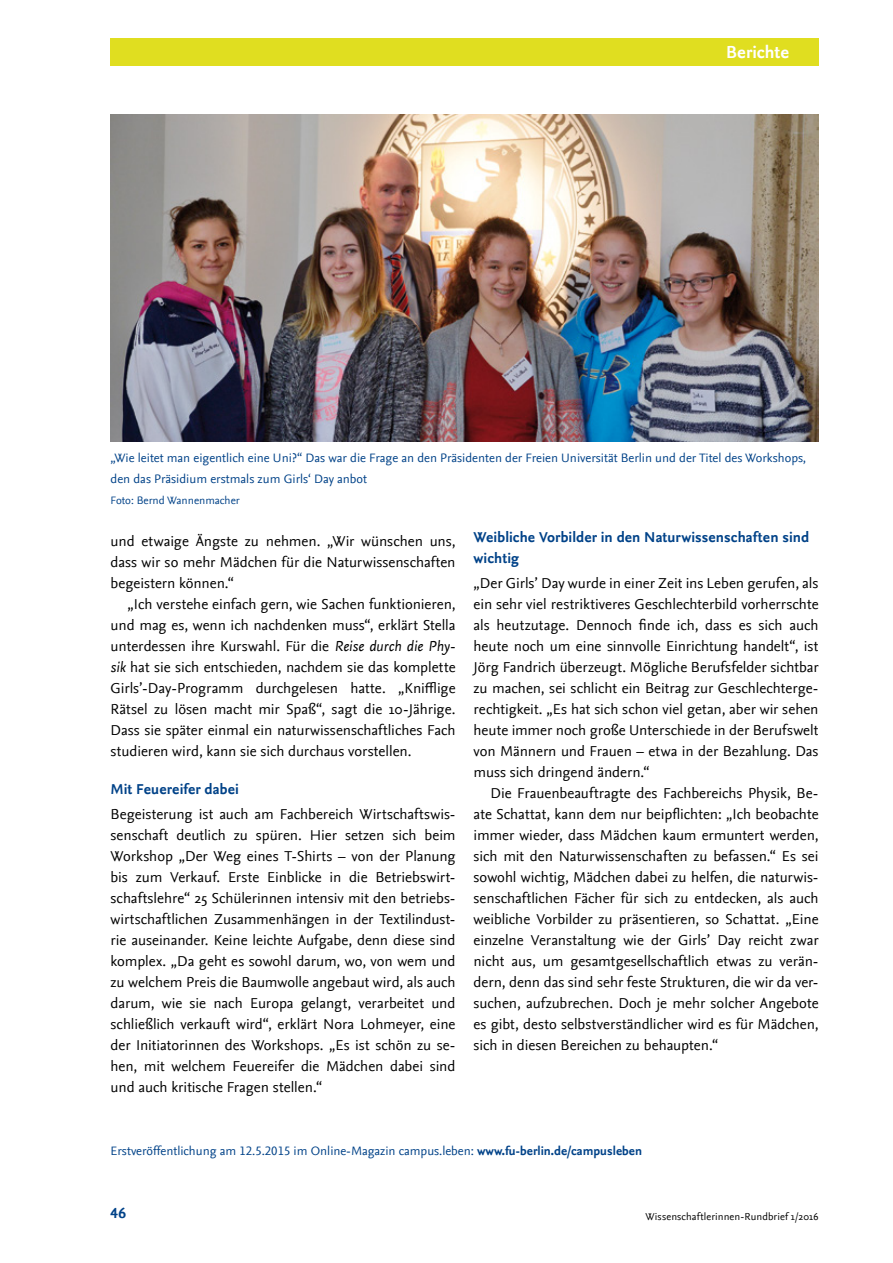
<style>
.page{position:relative;width:893px;height:1263px;background:#fff}
.page>*{position:absolute;margin:0;border:0;box-sizing:border-box;transform-origin:0 0}
.t1{font:700 18px "Nexus Sans";color:#fff}
.t2{font:15px/21px "Nexus Sans";color:#000;text-align:justify}
.t3{font:700 15px/21px "Nexus Sans";letter-spacing:.005em;color:#004288}
.t4{font:700 15px "Nexus Sans TF";color:#004288}
.t5{font:12.75px/21px "Nexus Sans TF";color:#004288}
.t6{font:11.25px "Nexus Sans TF";color:#004288}
.t7{font:10.5px "Nexus Sans";letter-spacing:.01em;color:#000}
.s1{font-family:"Nexus Sans TF";font-style:italic}
.s2{font-family:"Nexus Sans";font-weight:700}
</style>
<div class="page">
<div style="left:111px;top:38px;width:708px;height:28px;background:#e0de20"></div>
<img style="left:111px;top:115px;width:708px;height:326px">
<p class="t1" style="left:726px;top:42px;width:64px">Berichte</p>
<p class="t5" style="left:111px;top:447px;width:697px">„Wie leitet man eigentlich eine Uni?“ Das war die Frage an den Präsidenten der Freien Universität Berlin und der Titel des Workshops, den das Präsidium erstmals zum Girls‘ Day anbot</p>
<p class="t6" style="left:111px;top:494px;width:131px">Foto: Bernd Wannenmacher</p>
<p class="t2" style="left:111px;top:531px;width:346px">und etwaige Ängste zu nehmen. „Wir wünschen uns, dass wir so mehr Mädchen für die Naturwissenschaften begeistern können.“</p>
<p class="t2" style="left:111px;top:594px;width:347px;text-indent:17px">„Ich verstehe einfach gern, wie Sachen funktionieren, und mag es, wenn ich nachdenken muss“, erklärt Stella unterdessen ihre Kurswahl. Für die <span class="s1">Reise durch die Phy&shy;sik</span> hat sie sich entschieden, nachdem sie das komplette Girls’-Day-Programm durchgelesen hatte. „Knifflige Rätsel zu lösen macht mir Spaß“, sagt die 10-Jährige.<br>Dass sie später einmal ein naturwissenschaftliches Fach studieren wird, kann sie sich durchaus vorstellen.</p>
<p class="t3" style="left:111px;top:779px;width:130px">Mit Feuereifer dabei</p>
<p class="t2" style="left:111px;top:804px;width:346px">Begeisterung ist auch am Fachbereich Wirtschaftswis&shy;senschaft deutlich zu spüren. Hier setzen sich beim Workshop „Der Weg eines T-Shirts – von der Planung bis zum Verkauf. Erste Einblicke in die Betriebswirt&shy;schaftslehre“ 25 Schülerinnen intensiv mit den betriebs&shy;wirtschaftlichen Zusammenhängen in der Textilindust&shy;rie auseinander. Keine leichte Aufgabe, denn diese sind komplex. „Da geht es sowohl darum, wo, von wem und zu welchem Preis die Baumwolle angebaut wird, als auch darum, wie sie nach Europa gelangt, verarbeitet und schließlich verkauft wird“, erklärt Nora Lohmeyer, eine der Initiatorinnen des Workshops. „Es ist schön zu se&shy;hen, mit welchem Feuereifer die Mädchen dabei sind und auch kritische Fragen stellen.“</p>
<p class="t3" style="left:474px;top:527px;width:337px">Weibliche Vorbilder in den Naturwissenschaften sind wichtig</p>
<p class="t2" style="left:474px;top:573px;width:346px">„Der Girls’ Day wurde in einer Zeit ins Leben gerufen, als ein sehr viel restriktiveres Geschlechterbild vorherrschte als heutzutage. Dennoch finde ich, dass es sich auch heute noch um eine sinnvolle Einrichtung handelt“, ist Jörg Fandrich überzeugt. Mögliche Berufsfelder sichtbar zu machen, sei schlicht ein Beitrag zur Geschlechterge&shy;rechtigkeit. „Es hat sich schon viel getan, aber wir sehen heute immer noch große Unterschiede in der Berufswelt von Männern und Frauen – etwa in der Bezahlung. Das muss sich dringend ändern.“</p>
<p class="t2" style="left:474px;top:783px;width:346px;text-indent:17px">Die Frauenbeauftragte des Fachbereichs Physik, Be&shy;ate Schattat, kann dem nur beipflichten: „Ich beobachte immer wieder, dass Mädchen kaum ermuntert werden, sich mit den Naturwissenschaften zu befassen.“ Es sei sowohl wichtig, Mädchen dabei zu helfen, die naturwis&shy;senschaftlichen Fächer für sich zu entdecken, als auch weibliche Vorbilder zu präsentieren, so Schattat. „Eine einzelne Veranstaltung wie der Girls’ Day reicht zwar nicht aus, um gesamtgesellschaftlich etwas zu verän&shy;dern, denn das sind sehr feste Strukturen, die wir da ver&shy;suchen, aufzubrechen. Doch je mehr solcher Angebote es gibt, desto selbstverständlicher wird es für Mädchen, sich in diesen Bereichen zu behaupten.“</p>
<p class="t5" style="left:111px;top:1140px;width:533px">Erstveröffentlichung am 12.5.2015 im Online-Magazin campus.leben: <span class="s2">www.fu-berlin.de/campusleben</span></p>
<p class="t4" style="left:111px;top:1205px;width:17px">46</p>
<p class="t7" style="left:645px;top:1211px;width:175px">Wissenschaftlerinnen-Rundbrief 1/2016</p>
</div>
